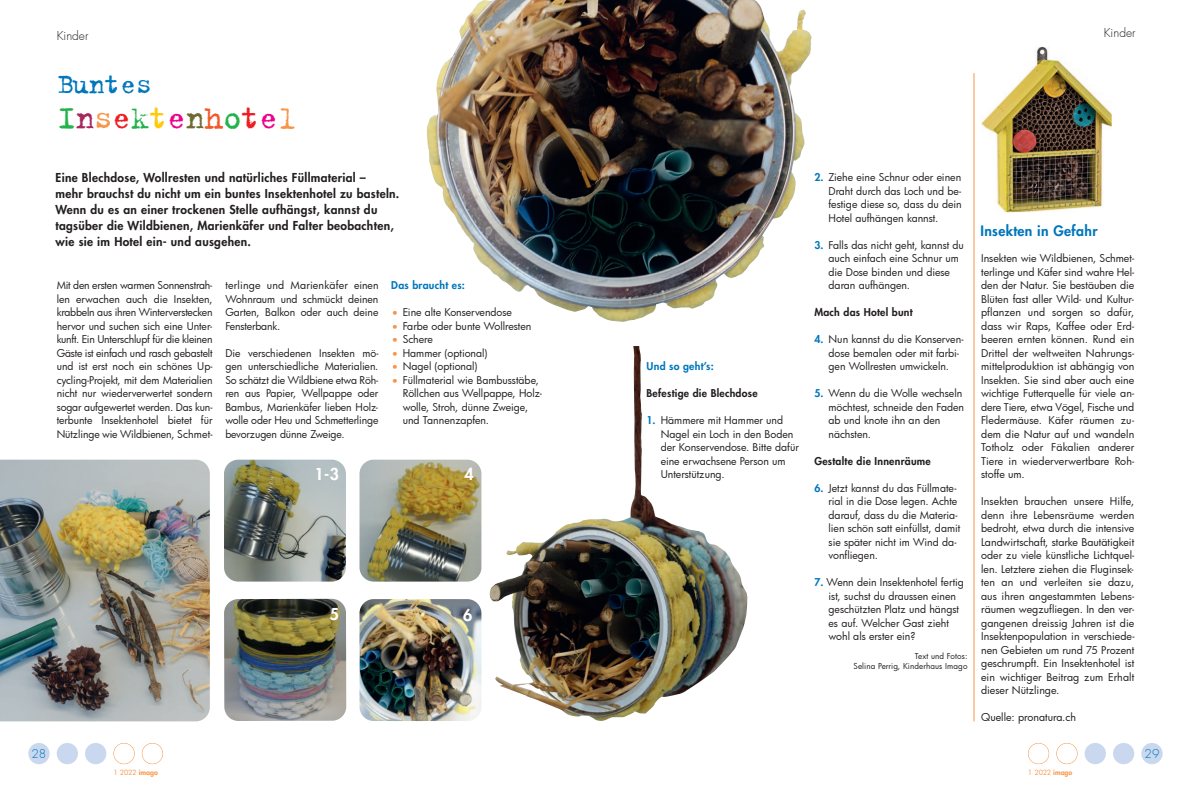
<style>
.page{position:relative;width:1191px;height:794px;background:#fff}
.page>*{position:absolute;margin:0;border:0;box-sizing:border-box;transform-origin:0 0}
.t1{font:35px "Trixie";letter-spacing:-.025em;color:#23b24b}
.t2{font:30px "Trixie";letter-spacing:-.025em;color:#0076bc}
.t3{font:800 16px "Futura";color:#fff}
.t4{font:800 14px "Futura";letter-spacing:.025em;color:#0076bc}
.t5{font:800 12px "Futura";letter-spacing:.025em;color:#231f20}
.t6{font:300 12px "Futura";color:#231f20}
.t7{font:300 12px "Futura";color:#0076bc}
.t8{font:10.5px/13.5px "Futura";color:#231f20}
.t9{font:800 10.5px "Futura";letter-spacing:.025em;color:#231f20}
.t10{font:800 10.5px "Futura";letter-spacing:.025em;color:#0076bc}
.t11{font:8px "Futura";letter-spacing:.015em;color:#231f20}
.t12{font:7px "Futura";letter-spacing:-.035em;color:#f79447}
.s1{color:#a8285e}
.s2{color:#f79447}
.s3{color:#ee1d23}
.s4{color:#feca0a}
.s5{color:#ed028c}
.s6{color:#706a32}
.s7{color:#f15929}
.s8{font-size:13px;color:#f79447}
.s9{font-weight:800;color:#0076bc}
.s10{font-weight:800}
</style>
<div class="page">
<div style="left:1141px;top:743px;width:21px;height:21px;background:#c9d8ee;border-radius:50%"></div>
<div style="left:1113px;top:743px;width:21px;height:21px;background:#c9d8ee;border-radius:50%"></div>
<div style="left:1084px;top:743px;width:22px;height:21px;background:#c9d8ee;border-radius:50%"></div>
<div style="left:1056px;top:743px;width:21px;height:21px;border:1px solid #f79447;border-radius:50%"></div>
<div style="left:1028px;top:743px;width:21px;height:21px;border:1px solid #f79447;border-radius:50%"></div>
<div style="left:28px;top:743px;width:22px;height:21px;background:#c9d8ee;border-radius:50%"></div>
<div style="left:57px;top:743px;width:21px;height:21px;background:#c9d8ee;border-radius:50%"></div>
<div style="left:85px;top:743px;width:21px;height:21px;background:#c9d8ee;border-radius:50%"></div>
<div style="left:113px;top:743px;width:22px;height:21px;border:1px solid #f79447;border-radius:50%"></div>
<div style="left:142px;top:743px;width:21px;height:21px;border:1px solid #f79447;border-radius:50%"></div>
<img style="left:980px;top:47px;width:131px;height:165px;border-radius:14px">
<img style="left:0;top:459px;width:210px;height:262px">
<img style="left:224px;top:459px;width:122px;height:122px;border-radius:14px">
<img style="left:224px;top:599px;width:122px;height:122px;border-radius:14px">
<img style="left:359px;top:460px;width:122px;height:121px;border-radius:14px">
<img style="left:359px;top:599px;width:122px;height:122px;border-radius:14px">
<hr style="left:973px;top:73px;width:1px;height:648px;background:#f79447">
<img style="left:426px;top:0;width:386px;height:322px">
<img style="left:489px;top:346px;width:258px;height:375px">
<p class="t6" style="left:57px;top:30px;width:33px">Kinder</p>
<p class="t2" style="left:57px;top:65px;width:97px">Buntes</p>
<p class="t1" style="left:57px;top:95px;width:241px">I<span class="s1">n</span><span class="s2">s</span><span class="s3">e</span>k<span class="s4">t</span><span class="s5">e</span><span class="s6">n</span><span class="s7">h</span>o<span class="s3">t</span><span class="s5">e</span><span class="s2">l</span></p>
<p class="t5" style="left:56px;top:172px;width:312px">Eine Blechdose, Wollresten und natürliches Füllmaterial –</p>
<p class="t5" style="left:56px;top:188px;width:345px">mehr brauchst du nicht um ein buntes Insektenhotel zu basteln.</p>
<p class="t5" style="left:56px;top:204px;width:323px">Wenn du es an einer trockenen Stelle aufhängst, kannst du</p>
<p class="t5" style="left:56px;top:220px;width:340px">tagsüber die Wildbienen, Marienkäfer und Falter beobachten,</p>
<p class="t5" style="left:56px;top:236px;width:197px">wie sie im Hotel ein- und ausgehen.</p>
<p class="t8" style="left:57px;top:278px;width:157px;text-align:justify">Mit den ersten warmen Sonnenstrah&shy;len erwachen auch die Insekten, krabbeln aus ihren Winterverstecken hervor und suchen sich eine Unter&shy;kunft. Ein Unterschlupf für die kleinen Gäste ist einfach und rasch gebastelt und ist erst noch ein schönes Up&shy;cycling-Projekt, mit dem Materialien nicht nur wiederverwertet sondern sogar aufgewertet werden. Das kun&shy;terbunte Insektenhotel bietet für Nützlinge wie Wildbienen, Schmet-</p>
<p class="t8" style="left:225px;top:278px;width:155px;text-align:justify">terlinge und Marienkäfer einen Wohnraum und schmückt deinen Garten, Balkon oder auch deine Fensterbank.</p>
<p class="t8" style="left:225px;top:346px;width:155px;text-align:justify">Die verschiedenen Insekten mö&shy;gen unterschiedliche Materialien.<br>So schätzt die Wildbiene etwa Röh&shy;ren aus Papier, Wellpappe oder Bambus, Marienkäfer lieben Holz&shy;wolle oder Heu und Schmetterlinge bevorzugen dünne Zweige.</p>
<p class="t10" style="left:391px;top:280px;width:75px">Das braucht es:</p>
<p class="t8" style="left:391px;top:305px;width:122px"><span class="s8">•</span> Eine alte Konservendose</p>
<p class="t8" style="left:391px;top:319px;width:141px"><span class="s8">•</span> Farbe oder bunte Wollresten</p>
<p class="t8" style="left:391px;top:332px;width:43px"><span class="s8">•</span> Schere</p>
<p class="t8" style="left:391px;top:346px;width:98px"><span class="s8">•</span> Hammer (optional)</p>
<p class="t8" style="left:391px;top:359px;width:88px"><span class="s8">•</span> Nagel (optional)</p>
<p class="t8" style="left:403px;top:373px;width:141px;text-indent:-11px"><span class="s8">•</span> Füllmaterial wie Bambusstäbe,<br>Röllchen aus Wellpappe, Holz&shy;wolle, Stroh, dünne Zweige, und Tannenzapfen.</p>
<p class="t3" style="left:315px;top:467px;width:26px">1-3</p>
<p class="t3" style="left:464px;top:466px;width:11px">4</p>
<p class="t3" style="left:330px;top:606px;width:11px">5</p>
<p class="t3" style="left:463px;top:607px;width:11px">6</p>
<p class="t6" style="left:1103px;top:27px;width:33px">Kinder</p>
<p class="t10" style="left:646px;top:361px;width:69px">Und so geht’s:</p>
<p class="t9" style="left:646px;top:388px;width:113px">Befestige die Blechdose</p>
<p class="t8" style="left:660px;top:413px;width:140px;text-indent:-14px"><span class="s9">1.</span> Hämmere mit Hammer und<br>Nagel ein Loch in den Boden der Konservendose. Bitte dafür eine erwachsene Person um<br>Unterstützung.</p>
<p class="t8" style="left:828px;top:170px;width:135px;text-align:justify;text-indent:-14px"><span class="s9">2.</span> Ziehe eine Schnur oder einen Draht durch das Loch und be&shy;festige diese so, dass du dein Hotel aufhängen kannst.</p>
<p class="t8" style="left:828px;top:238px;width:137px;text-indent:-14px"><span class="s9">3.</span> Falls das nicht geht, kannst du auch einfach eine Schnur um die Dose binden und diese daran aufhängen.</p>
<p class="t9" style="left:814px;top:307px;width:100px">Mach das Hotel bunt</p>
<p class="t8" style="left:828px;top:332px;width:137px;text-indent:-14px"><span class="s9">4.</span> Nun kannst du die Konserven&shy;dose bemalen oder mit farbi&shy;gen Wollresten umwickeln.</p>
<p class="t8" style="left:828px;top:386px;width:137px;text-indent:-14px"><span class="s9">5.</span> Wenn du die Wolle wechseln möchtest, schneide den Faden ab und knote ihn an den nächsten.</p>
<p class="t9" style="left:814px;top:456px;width:118px">Gestalte die Innenräume</p>
<p class="t8" style="left:828px;top:481px;width:133px;text-indent:-14px"><span class="s9">6.</span> Jetzt kannst du das Füllmate&shy;rial in die Dose legen. Achte darauf, dass du die Materia&shy;lien schön satt einfüllst, damit sie später nicht im Wind da&shy;vonfliegen.</p>
<p class="t8" style="left:828px;top:575px;width:137px;text-indent:-14px"><span class="s9">7.</span> Wenn dein Insektenhotel fertig ist, suchst du draussen einen geschützten Platz und hängst es auf. Welcher Gast zieht wohl als erster ein?</p>
<p class="t11" style="left:914px;top:651px;width:54px">Text und Fotos:</p>
<p class="t11" style="left:853px;top:660px;width:116px">Selina Perrig, Kinderhaus Imago</p>
<p class="t4" style="left:980px;top:224px;width:118px">Insekten in Gefahr</p>
<p class="t8" style="left:981px;top:251px;width:155px;text-align:justify">Insekten wie Wildbienen, Schmet&shy;terlinge und Käfer sind wahre Hel&shy;den der Natur. Sie bestäuben die Blüten fast aller Wild- und Kultur&shy;pflanzen und sorgen so dafür, dass wir Raps, Kaffee oder Erd&shy;beeren ernten können. Rund ein Drittel der weltweiten Nahrungs&shy;mittelproduktion ist abhängig von Insekten. Sie sind aber auch eine wichtige Futterquelle für viele an&shy;dere Tiere, etwa Vögel, Fische und Fledermäuse. Käfer räumen zu&shy;dem die Natur auf und wandeln Totholz oder Fäkalien anderer Tiere in wiederverwertbare Roh&shy;stoffe um.</p>
<p class="t8" style="left:981px;top:494px;width:155px;text-align:justify">Insekten brauchen unsere Hilfe, denn ihre Lebensräume werden bedroht, etwa durch die intensive Landwirtschaft, starke Bautätigkeit oder zu viele künstliche Lichtquel&shy;len. Letztere ziehen die Fluginsek&shy;ten an und verleiten sie dazu, aus ihren angestammten Lebens&shy;räumen wegzufliegen. In den ver&shy;gangenen dreissig Jahren ist die Insektenpopulation in verschiede&shy;nen Gebieten um rund 75 Prozent geschrumpft. Ein Insektenhotel ist ein wichtiger Beitrag zum Erhalt dieser Nützlinge.</p>
<p class="t8" style="left:981px;top:710px;width:96px">Quelle: pronatura.ch</p>
<p class="t7" style="left:32px;top:747px;width:16px">28</p>
<p class="t7" style="left:1144px;top:747px;width:16px">29</p>
<p class="t12" style="left:113px;top:768px;width:46px">1 2022 <span class="s10">imago</span></p>
<p class="t12" style="left:1028px;top:768px;width:46px">1 2022 <span class="s10">imago</span></p>
</div>
